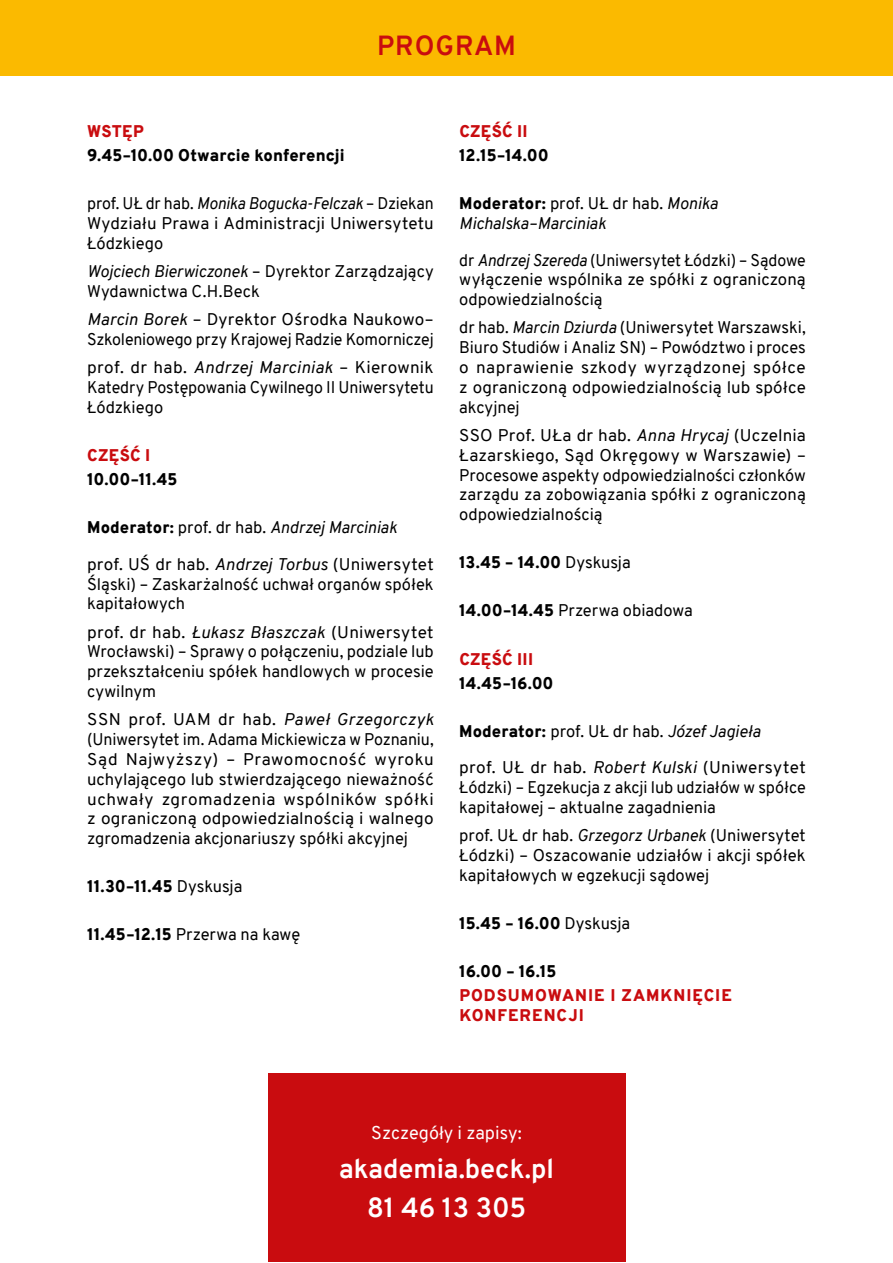
<style>
.page{position:relative;width:893px;height:1263px;background:#fff}
.page>*{position:absolute;margin:0;border:0;box-sizing:border-box;transform-origin:0 0}
.t1{font:700 27px "Overpass";color:#fff}
.t2{font:700 27px "Overpass";letter-spacing:.035em;color:#c90c0f}
.t3{font:18px "Overpass";color:#fff}
._002_Akapit_zwykły{font:16.5px/19.8px "Overpass";color:#000;text-align:justify;scale:1.04 1}
._002_Akapit_zwykły-2{font:16.5px/19.8px "Overpass";color:#000;text-align:justify}
._002_Akapit_zwykły-3{font:900 16.5px "Overpass";letter-spacing:-.01em;color:#000}
._002_Akapit_zwykły-4{font:italic 16.5px/19.8px "Overpass";letter-spacing:-.005em;color:#000}
._002_Akapit_zwykły-5{font:900 16.5px/19.8px "Overpass";letter-spacing:.055em;color:#c90c0f}
._002_Akapit_zwykły-6{font:900 16.5px "Overpass";letter-spacing:.02em;color:#c90c0f}
.s1{font-style:italic}
.s2{font-weight:900;font-style:normal}
.s3{font-style:normal}
.s4{font-weight:400}
.s5{font-weight:900}
</style>
<div class="page">
<div style="left:0;top:0;width:893px;height:75px;background:#fbba00"></div>
<div style="left:268px;top:1074px;width:357px;height:188px;background:#c90c0f"></div>
<p class="t2" style="left:377px;top:27px;width:140px">PROGRAM</p>
<p class="_002_Akapit_zwykły-5" style="left:87px;top:121px;width:58px">WSTĘP</p>
<p class="_002_Akapit_zwykły-3" style="left:87px;top:143px;width:259px">9.45–10.00 Otwarcie konferencji</p>
<p class="_002_Akapit_zwykły-2" style="left:87px;top:193px;width:348px">prof. UŁ dr hab. <span class="s1">Monika Bogucka-Felczak</span> – Dziekan Wydziału Prawa i Administracji Uniwersytetu Łódzkiego</p>
<p class="_002_Akapit_zwykły-2" style="left:87px;top:261px;width:348px"><span class="s1">Wojciech Bierwiczonek</span> – Dyrektor Zarządzający<br>Wydawnictwa C.H.Beck</p>
<p class="_002_Akapit_zwykły" style="left:87px;top:309px;width:335px"><span class="s1">Marcin Borek</span> – Dyrektor Ośrodka Naukowo–<br>Szkoleniowego przy Krajowej Radzie Komorniczej</p>
<p class="_002_Akapit_zwykły" style="left:87px;top:357px;width:335px">prof. dr hab. <span class="s1">Andrzej Marciniak</span> – Kierownik Katedry Postępowania Cywilnego II Uniwersytetu Łódzkiego</p>
<p class="_002_Akapit_zwykły-5" style="left:87px;top:445px;width:64px">CZĘŚĆ I</p>
<p class="_002_Akapit_zwykły-3" style="left:87px;top:467px;width:92px">10.00–11.45</p>
<p class="_002_Akapit_zwykły-4" style="left:87px;top:517px;width:311px"><span class="s2">Moderator:</span> <span class="s3">prof. dr hab.</span> Andrzej Marciniak</p>
<p class="_002_Akapit_zwykły" style="left:87px;top:554px;width:335px">prof. UŚ dr hab. <span class="s1">Andrzej Torbus</span> (Uniwersytet Śląski) – Zaskarżalność uchwał organów spółek kapitałowych</p>
<p class="_002_Akapit_zwykły" style="left:87px;top:622px;width:335px">prof. dr hab. <span class="s1">Łukasz Błaszczak</span> (Uniwersytet Wrocławski) – Sprawy o połączeniu, podziale lub przekształceniu spółek handlowych w procesie cywilnym</p>
<p class="_002_Akapit_zwykły" style="left:87px;top:710px;width:335px">SSN prof. UAM dr hab. <span class="s1">Paweł Grzegorczyk </span>(Uniwersytet im. Adama Mickiewicza w Poznaniu, Sąd Najwyższy) – Prawomocność wyroku uchylającego lub stwierdzającego nieważność uchwały zgromadzenia wspólników spółki z ograniczoną odpowiedzialnością i walnego zgromadzenia akcjonariuszy spółki akcyjnej</p>
<p class="_002_Akapit_zwykły-3" style="left:87px;top:875px;width:157px">11.30–11.45 <span class="s4">Dyskusja</span></p>
<p class="_002_Akapit_zwykły-2" style="left:87px;top:925px;width:215px"><span class="s5">11.45–12.15</span> Przerwa na kawę</p>
<p class="_002_Akapit_zwykły-5" style="left:459px;top:121px;width:70px">CZĘŚĆ II</p>
<p class="_002_Akapit_zwykły-3" style="left:459px;top:143px;width:91px">12.15–14.00</p>
<p class="_002_Akapit_zwykły-4" style="left:459px;top:193px;width:260px"><span class="s2">Moderator:</span> <span class="s3">prof. UŁ dr hab.</span> Monika<br>Michalska–Marciniak</p>
<p class="_002_Akapit_zwykły-2" style="left:459px;top:250px;width:348px">dr <span class="s1">Andrzej Szereda</span> (Uniwersytet Łódzki) – Sądowe wyłączenie wspólnika ze spółki z ograniczoną odpowiedzialnością</p>
<p class="_002_Akapit_zwykły-2" style="left:459px;top:318px;width:348px">dr hab. <span class="s1">Marcin Dziurda</span> (Uniwersytet Warszawski, Biuro Studiów i Analiz SN) – Powództwo i proces o naprawienie szkody wyrządzonej spółce z ograniczoną odpowiedzialnością lub spółce akcyjnej</p>
<p class="_002_Akapit_zwykły" style="left:459px;top:425px;width:335px">SSO Prof. UŁa dr hab. <span class="s1">Anna Hrycaj</span> (Uczelnia Łazarskiego, Sąd Okręgowy w Warszawie) – Procesowe aspekty odpowiedzialności członków zarządu za zobowiązania spółki z ograniczoną odpowiedzialnością</p>
<p class="_002_Akapit_zwykły-3" style="left:459px;top:551px;width:173px">13.45 – 14.00 <span class="s4">Dyskusja</span></p>
<p class="_002_Akapit_zwykły-2" style="left:459px;top:601px;width:235px"><span class="s5">14.00–14.45</span> Przerwa obiadowa</p>
<p class="_002_Akapit_zwykły-6" style="left:459px;top:647px;width:75px">CZĘŚĆ III</p>
<p class="_002_Akapit_zwykły-3" style="left:459px;top:671px;width:96px">14.45–16.00</p>
<p class="_002_Akapit_zwykły-2" style="left:459px;top:721px;width:303px"><span class="s5">Moderator:</span> prof. UŁ dr hab. <span class="s1">Józef Jagieła</span></p>
<p class="_002_Akapit_zwykły" style="left:459px;top:758px;width:335px">prof. UŁ dr hab. <span class="s1">Robert Kulski</span> (Uniwersytet Łódzki) – Egzekucja z akcji lub udziałów w spółce kapitałowej – aktualne zagadnienia</p>
<p class="_002_Akapit_zwykły-2" style="left:459px;top:826px;width:348px">prof. UŁ dr hab. <span class="s1">Grzegorz Urbanek</span> (Uniwersytet Łódzki) – Oszacowanie udziałów i akcji spółek kapitałowych w egzekucji sądowej</p>
<p class="_002_Akapit_zwykły-3" style="left:459px;top:911px;width:172px">15.45 – 16.00 <span class="s4">Dyskusja</span></p>
<p class="_002_Akapit_zwykły-3" style="left:459px;top:960px;width:99px">16.00 – 16.15</p>
<p class="_002_Akapit_zwykły-5" style="left:459px;top:986px;width:274px">PODSUMOWANIE I ZAMKNIĘCIE<br>KONFERENCJI</p>
<p class="t3" style="left:371px;top:1120px;width:152px">Szczegóły i zapisy:</p>
<p class="t1" style="left:339px;top:1149px;width:216px">akademia.beck.pl</p>
<p class="t1" style="left:367px;top:1188px;width:160px">81 46 13 305</p>
</div>
